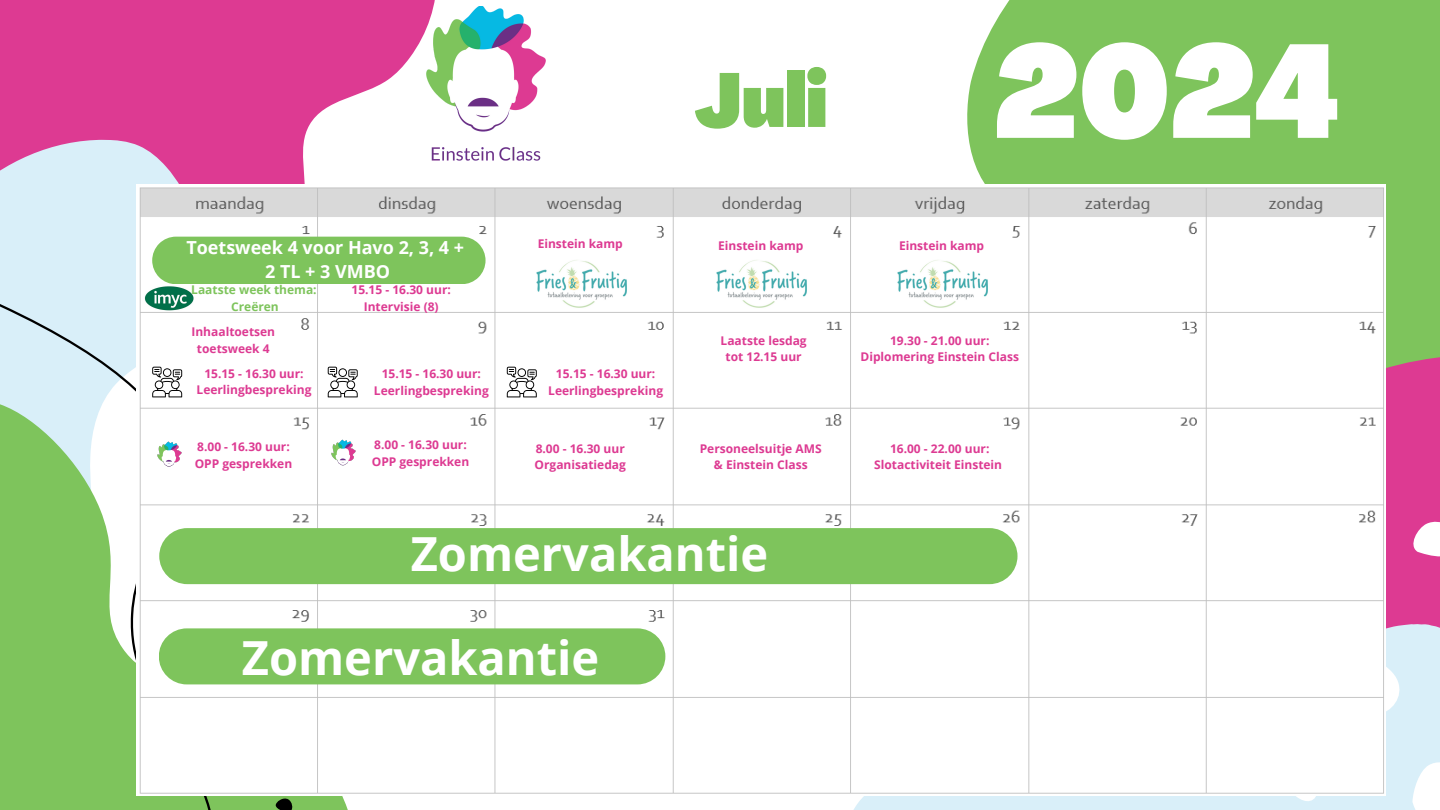
<style>
.page{position:relative;width:1440px;height:810px;background:#fff}
.page>*{position:absolute;margin:0;border:0;box-sizing:border-box;transform-origin:0 0}
.t1{font:900 condensed 130px "Agrandir";color:#fff}
.t2{font:900 condensed 75px "Agrandir";color:#7ec45c}
.t3{font:700 47px "Open Sans";color:#fff}
.t4{font:700 18px "Open Sans";color:#fff}
.t5{font:700 12px/16.5px "Open Sans";color:#dd3a92;text-align:center}
.t6{font:700 12px "Open Sans";color:#7ec45c}
</style>
<div class="page">
<svg style="left:0;top:0;width:435px;height:184px;fill:#dd3a92"></svg>
<div style="left:967px;top:0;width:473px;height:348px;background:#7ec45c"></div>
<svg style="left:0;top:126px;width:207px;height:178px;background:#d9c8e2"></svg>
<svg style="left:224px;top:796px;width:119px;height:14px;background:#72b253"></svg>
<svg style="left:0;top:304px;width:220px;height:506px;background:#9ed28e"></svg>
<img style="left:417px;top:7px;width:129px;height:177px">
<div style="left:1386px;top:348px;width:54px;height:276px;background:#dd3a92"></div>
<div style="left:853px;top:624px;width:587px;height:186px;background:#d9eff9"></div>
<svg style="left:1412px;top:756px;width:28px;height:54px"></svg>
<svg style="left:1385px;top:654px;width:37px;height:90px;background:#def1f9"></svg>
<svg style="left:1408px;top:517px;width:32px;height:43px"></svg>
<svg style="left:1280px;top:795px;width:40px;height:15px"></svg>
<img style="left:136px;top:184px;width:1249px;height:611px">
<div style="left:152px;top:237px;width:334px;height:47px;background:#7ec45c"></div>
<img style="left:145px;top:286px;width:51px;height:24px">
<img style="left:532px;top:257px;width:96px;height:51px">
<img style="left:713px;top:257px;width:96px;height:51px">
<img style="left:894px;top:257px;width:96px;height:51px">
<svg style="left:328px;top:367px;width:30px;height:30px"></svg>
<svg style="left:152px;top:367px;width:30px;height:30px"></svg>
<svg style="left:507px;top:367px;width:30px;height:30px"></svg>
<img style="left:156px;top:441px;width:28px;height:27px">
<img style="left:330px;top:440px;width:28px;height:27px">
<div style="left:159px;top:528px;width:859px;height:56px;background:#7ec45c;border-radius:28px"></div>
<div style="left:159px;top:628px;width:506px;height:56px;background:#7ec45c;border-radius:28px"></div>
<p class="t4" style="left:186px;top:234px;width:279px">Toetsweek 4 voor Havo 2, 3, 4 +</p>
<p class="t4" style="left:265px;top:259px;width:127px">2 TL + 3 VMBO</p>
<p class="t6" style="left:191px;top:281px;width:127px">Laatste week thema:</p>
<p class="t6" style="left:231px;top:298px;width:49px">Creëren</p>
<p class="t5" style="left:352px;top:281px;width:101px">15.15 - 16.30 uur:</p>
<p class="t5" style="left:364px;top:298px;width:76px">Intervisie (8)</p>
<p class="t5" style="left:191px;top:323px;width:85px">Inhaaltoetsen toetsweek 4</p>
<p class="t2" style="left:694px;top:71px;width:134px">Juli</p>
<p class="t1" style="left:994px;top:40px;width:349px">2024</p>
<p class="t5" style="left:538px;top:235px;width:87px">Einstein kamp</p>
<p class="t5" style="left:718px;top:237px;width:87px">Einstein kamp</p>
<p class="t5" style="left:899px;top:237px;width:87px">Einstein kamp</p>
<p class="t5" style="left:721px;top:332px;width:88px">Laatste lesdag tot 12.15 uur</p>
<p class="t5" style="left:890px;top:332px;width:101px">19.30 - 21.00 uur:</p>
<p class="t5" style="left:860px;top:348px;width:160px">Diplomering Einstein Class</p>
<p class="t5" style="left:197px;top:365px;width:116px">15.15 - 16.30 uur:<br>Leerlingbespreking</p>
<p class="t5" style="left:548px;top:365px;width:116px">15.15 - 16.30 uur:<br>Leerlingbespreking</p>
<p class="t5" style="left:374px;top:365px;width:116px">15.15 - 16.30 uur:<br>Leerlingbespreking</p>
<p class="t5" style="left:197px;top:438px;width:94px">8.00 - 16.30 uur:</p>
<p class="t5" style="left:195px;top:455px;width:99px">OPP gesprekken</p>
<p class="t5" style="left:374px;top:437px;width:94px">8.00 - 16.30 uur:</p>
<p class="t5" style="left:372px;top:453px;width:99px">OPP gesprekken</p>
<p class="t5" style="left:536px;top:440px;width:91px">8.00 - 16.30 uur</p>
<p class="t5" style="left:535px;top:456px;width:93px">Organisatiedag</p>
<p class="t5" style="left:700px;top:440px;width:123px">Personeelsuitje AMS &amp; Einstein Class</p>
<p class="t5" style="left:874px;top:440px;width:129px">16.00 - 22.00 uur:<br>Slotactiviteit Einstein</p>
<p class="t3" style="left:411px;top:521px;width:359px">Zomervakantie</p>
<p class="t3" style="left:242px;top:625px;width:359px">Zomervakantie</p>
</div>
